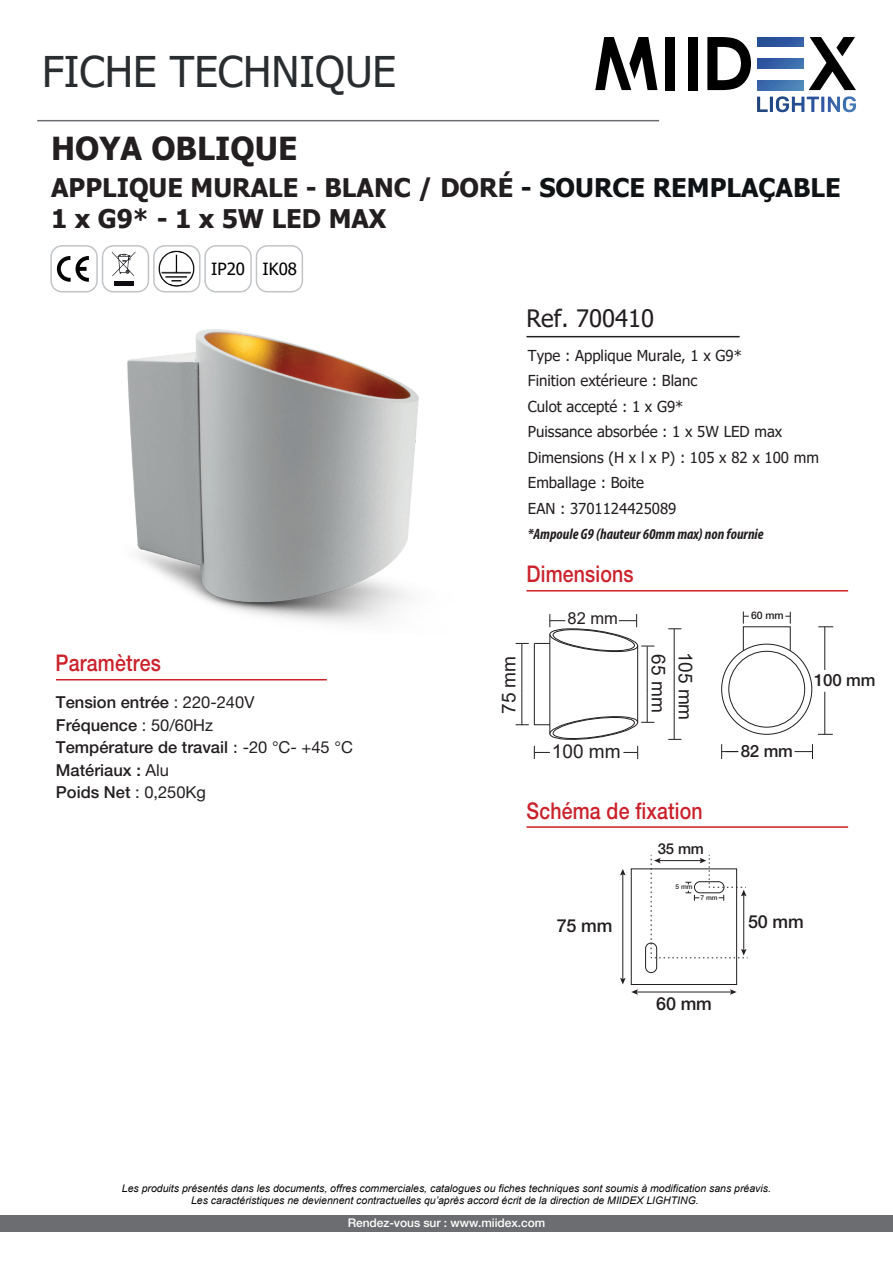
<style>
.page{position:relative;width:893px;height:1263px;background:#fff}
.page>*{position:absolute;margin:0;border:0;box-sizing:border-box;transform-origin:0 0}
.t1{font:42.3px "Tahoma";color:#292d2f}
.t2{font:700 31.65px "Tahoma";color:#231f20}
.t3{font:700 25.65px/30.6px "Tahoma";color:#231f20}
.t4{font:24px "Tahoma";color:#231f20}
.t5{font:500 22.95px "Helvetica Neue LT Std";letter-spacing:.01em;color:#cb212b;scale:.85 1}
.t6{font:19.05px "Arial";color:#231f20}
.t7{font:500 18px "Helvetica Neue LT Std";letter-spacing:-.01em;color:#231f20}
.t8{font:500 16.95px "Helvetica Neue LT Std";letter-spacing:-.01em;color:#231f20}
.t9{font:16.8px "Tahoma";color:#000}
.t10{font:500 16.5px/22.5px "Helvetica Neue LT Std";color:#231f20}
.t11{font:16.5px "Arial";color:#231f20}
.t12{font:15.15px/25.5px "Tahoma";color:#231f20}
.t13{font:italic 700 condensed 15.15px "Myriad Pro";color:#231f20}
.t14{font:500 15px "Helvetica Neue LT Std";color:#231f20}
.t15{font:500 12px "Helvetica Neue LT Std";letter-spacing:-.005em;color:#fff}
.t16{font:italic 10.5px/12.6px "Arial";color:#050504;text-align:center}
.t17{font:500 10.5px "Helvetica Neue LT Std";color:#231f20}
.t18{font:500 6.6px "Helvetica Neue LT Std";color:#231f20}
.s1{color:#101315}
.s2{font-weight:400}
.s3{font-family:"Tahoma";font-weight:400;font-size:15.15px}
</style>
<div class="page">
<div style="left:0;top:1215px;width:893px;height:16px;background:#6c6d70"></div>
<hr style="left:526px;top:336px;width:214px;height:1px;background:#231f20">
<div style="left:50px;top:245px;width:48px;height:47px;border:1px solid #c1c4c7;border-radius:11px"></div>
<div style="left:102px;top:245px;width:47px;height:47px;border:1px solid #c1c4c7;border-radius:11px"></div>
<svg style="left:57px;top:256px;width:32px;height:26px"></svg>
<svg style="left:112px;top:252px;width:23px;height:24px"></svg>
<div style="left:114px;top:281px;width:19px;height:5px;background:#0f0c12"></div>
<div style="left:204px;top:245px;width:48px;height:47px;border:1px solid #c1c4c7;border-radius:11px"></div>
<div style="left:153px;top:245px;width:48px;height:47px;border:1px solid #c1c4c7;border-radius:11px"></div>
<div style="left:256px;top:245px;width:47px;height:47px;border:1px solid #c1c4c7;border-radius:11px"></div>
<img style="left:157px;top:248px;width:39px;height:39px">
<div style="left:728px;top:651px;width:77px;height:76px;border:1px solid #231f20;border-radius:50%"></div>
<div style="left:743px;top:626px;width:48px;height:25px;border:1px solid #231f20"></div>
<svg style="left:794px;top:744px;width:19px;height:15px"></svg>
<svg style="left:721px;top:744px;width:17px;height:15px"></svg>
<svg style="left:743px;top:611px;width:6px;height:13px"></svg>
<svg style="left:785px;top:612px;width:6px;height:12px"></svg>
<svg style="left:818px;top:626px;width:15px;height:1px"></svg>
<svg style="left:818px;top:734px;width:15px;height:1px"></svg>
<hr style="left:824px;top:627px;width:1px;height:43px;background:#231f20">
<hr style="left:824px;top:692px;width:1px;height:42px;background:#231f20">
<div style="left:631px;top:868px;width:106px;height:117px;border:1px solid #231f20"></div>
<div style="left:645px;top:943px;width:12px;height:30px;border:1px solid #231f20;border-radius:6px"></div>
<hr style="left:622px;top:873px;width:1px;height:107px;background:#231f20">
<svg style="left:620px;top:869px;width:6px;height:6px"></svg>
<hr style="left:636px;top:992px;width:96px;height:1px;background:#231f20">
<svg style="left:620px;top:978px;width:18px;height:17px"></svg>
<svg style="left:730px;top:989px;width:7px;height:6px"></svg>
<svg style="left:651px;top:855px;width:97px;height:103px"></svg>
<svg style="left:668px;top:628px;width:13px;height:1px"></svg>
<svg style="left:668px;top:739px;width:13px;height:1px"></svg>
<hr style="left:674px;top:629px;width:1px;height:64px;background:#231f20">
<hr style="left:674px;top:693px;width:1px;height:46px;background:#231f20">
<svg style="left:516px;top:614px;width:138px;height:145px"></svg>
<img style="left:127px;top:329px;width:292px;height:295px">
<hr style="left:56px;top:679px;width:271px;height:1px;background:#d01f26">
<hr style="left:526px;top:590px;width:322px;height:1px;background:#d01f26">
<hr style="left:526px;top:826px;width:322px;height:2px;background:#d01f26">
<hr style="left:37px;top:120px;width:622px;height:1px;background:#6c6d70">
<svg style="left:809px;top:37px;width:47px;height:53px"></svg>
<svg style="left:707px;top:37px;width:44px;height:53px"></svg>
<div style="left:688px;top:37px;width:10px;height:53px;background:#000001"></div>
<div style="left:665px;top:37px;width:10px;height:53px;background:#000001"></div>
<svg style="left:757px;top:96px;width:99px;height:16px"></svg>
<svg style="left:595px;top:37px;width:62px;height:53px"></svg>
<svg style="left:757px;top:37px;width:46px;height:9px"></svg>
<svg style="left:757px;top:59px;width:46px;height:9px"></svg>
<svg style="left:757px;top:81px;width:46px;height:9px"></svg>
<h1 class="t1" style="left:42px;top:43px;width:356px">FICHE TECHNIQUE</h1>
<h2 class="t2" style="left:51px;top:126px;width:248px">HOYA OBLIQUE</h2>
<h3 class="t3" style="left:51px;top:173px;width:791px">APPLIQUE MURALE - BLANC / DORÉ <span class="s1">- SOURCE REMPLAÇABLE<br></span>1 x G9* - 1 x 5W LED MAX</h3>
<h3 class="t9" style="left:211px;top:257px;width:87px">IP20 IK08</h3>
<h3 class="t5" style="left:56px;top:649px;width:125px">Paramètres</h3>
<h3 class="t10" style="left:56px;top:691px;width:298px">Tension entrée <span class="s2">: 220-240V<br></span>Fréquence <span class="s2">: 50/60Hz<br></span>Température de travail <span class="s3">:</span> <span class="s2">-20 °C- +45 °C<br></span>Matériaux : <span class="s2">Alu<br></span>Poids Net <span class="s2">: 0,250Kg</span></h3>
<h3 class="t4" style="left:526px;top:302px;width:129px">Ref. 700410</h3>
<h3 class="t12" style="left:528px;top:343px;width:293px">Type : Applique Murale, 1 x G9*<br>Finition extérieure : Blanc<br>Culot accepté : 1 x G9*<br>Puissance absorbée : 1 x 5W LED max<br>Dimensions (H x l x P) : 105 x 82 x 100 mm<br>Emballage : Boite<br>EAN : 3701124425089</h3>
<h3 class="t13" style="left:528px;top:525px;width:237px">*Ampoule G9 (hauteur 60mm max) non fournie</h3>
<h3 class="t5" style="left:526px;top:560px;width:128px">Dimensions</h3>
<h3 class="t11" style="left:567px;top:607px;width:52px">82 mm</h3>
<h3 class="t6" style="left:496px;top:714px;width:60px;rotate:-90deg">75 mm</h3>
<h3 class="t6" style="left:699px;top:651px;width:70px;rotate:90deg">105 mm</h3>
<h3 class="t6" style="left:672px;top:654px;width:60px;rotate:90deg">65 mm</h3>
<h3 class="t6" style="left:552px;top:738px;width:70px">100 mm</h3>
<h3 class="t5" style="left:526px;top:797px;width:209px">Schéma de fixation</h3>
<h3 class="t14" style="left:658px;top:839px;width:48px">35 mm</h3>
<p class="t18" style="left:676px;top:883px;width:18px">5 mm</p>
<h3 class="t7" style="left:557px;top:915px;width:57px">75 mm</h3>
<p class="t18" style="left:701px;top:894px;width:18px">7 mm</p>
<p class="t17" style="left:751px;top:609px;width:34px">60 mm</p>
<h3 class="t8" style="left:814px;top:670px;width:63px">100 mm</h3>
<h3 class="t8" style="left:741px;top:741px;width:54px">82 mm</h3>
<h3 class="t7" style="left:748px;top:911px;width:57px">50 mm</h3>
<h3 class="t7" style="left:656px;top:993px;width:57px">60 mm</h3>
<p class="t16" style="left:122px;top:1182px;width:650px">Les produits présentés dans les documents, offres commerciales, catalogues ou fiches techniques sont soumis à modification sans préavis.<br>Les caractéristiques ne deviennent contractuelles qu’après accord écrit de la direction de MIIDEX LIGHTING.</p>
<p class="t15" style="left:348px;top:1216px;width:199px">Rendez-vous sur : www.miidex.com</p>
</div>
